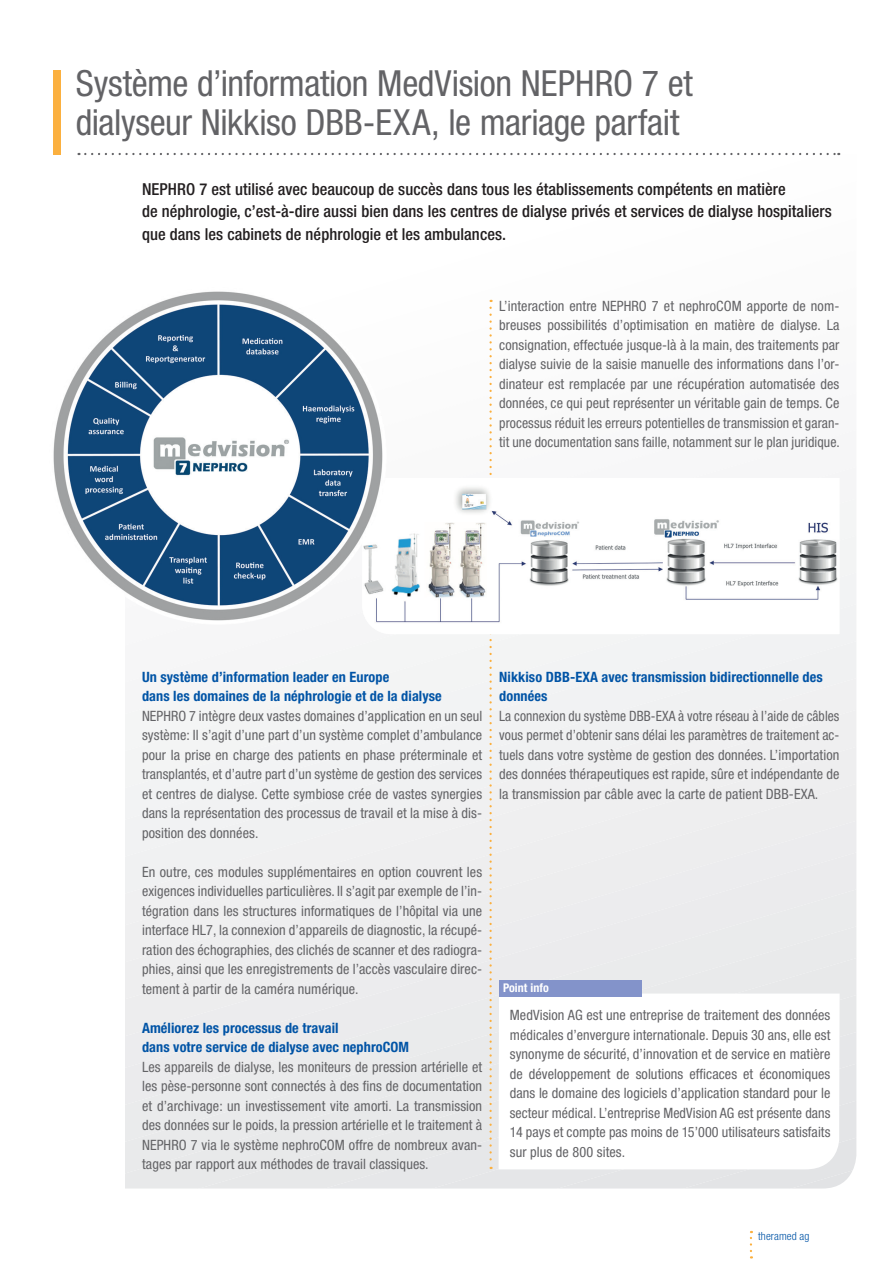
<style>
.page{position:relative;width:893px;height:1263px;background:#fff}
.page>*{position:absolute;margin:0;border:0;box-sizing:border-box;transform-origin:0 0}
.t1{font:condensed 36px/39px "Helvetica Neue LT Pro";letter-spacing:-.01em;color:#636366}
.t2{font:500 condensed 16.5px/22.5px "Helvetica Neue LT Pro";letter-spacing:.005em;color:#231f20}
.t3{font:condensed 14.25px/19.5px "Helvetica Neue LT Pro";letter-spacing:.005em;color:#636366;text-align:justify}
.t4{font:condensed 14.25px/19.5px "Helvetica Neue LT Pro";letter-spacing:.005em;color:#636366;text-align:justify;scale:.95 1}
.t5{font:700 condensed 14.25px/19.5px "Helvetica Neue LT Pro";letter-spacing:.005em;color:#0154a6}
.t6{font:700 condensed 12px "Helvetica Neue LT Pro";letter-spacing:.005em;color:#fff}
.t7{font:300 condensed 11.25px "Helvetica Neue LT Pro";letter-spacing:.01em;color:#0154a6}
</style>
<div class="page">
<svg style="left:750px;top:1231px;width:2px;height:27px"></svg>
<div style="left:287px;top:636px;width:569px;height:30px;background:#f3f4f4"></div>
<div style="left:172px;top:666px;width:684px;height:34px;background:#f2f3f4"></div>
<div style="left:125px;top:700px;width:731px;height:35px;background:#f1f2f3"></div>
<div style="left:125px;top:735px;width:731px;height:34px;background:#f0f1f2"></div>
<div style="left:125px;top:769px;width:731px;height:30px;background:#f0f1f2"></div>
<div style="left:125px;top:799px;width:731px;height:34px;background:#f0f0f1"></div>
<div style="left:125px;top:833px;width:731px;height:35px;background:#efeff0"></div>
<div style="left:125px;top:868px;width:731px;height:29px;background:#eeeeef"></div>
<div style="left:125px;top:897px;width:731px;height:291px;background:#ededee"></div>
<div style="left:130px;top:932px;width:726px;height:256px;background:#ececee"></div>
<div style="left:138px;top:966px;width:718px;height:222px;background:#ebebed"></div>
<div style="left:145px;top:996px;width:711px;height:192px;background:#ebebed"></div>
<div style="left:154px;top:1030px;width:702px;height:158px;background:#eaebec"></div>
<div style="left:162px;top:1065px;width:694px;height:123px;background:#eaebec"></div>
<div style="left:169px;top:1094px;width:687px;height:94px;background:#e7e8e9"></div>
<svg style="left:79px;top:153px;width:760px;height:2px"></svg>
<svg style="left:489px;top:308px;width:3px;height:861px"></svg>
<img style="left:386px;top:478px;width:452px;height:156px">
<div style="left:54px;top:71px;width:7px;height:84px;background:#fbb03f"></div>
<img style="left:53px;top:291px;width:333px;height:332px">
<svg style="left:499px;top:993px;width:341px;height:176px"></svg>
<div style="left:499px;top:980px;width:143px;height:17px;background:#8393ca"></div>
<h1 class="t1" style="left:76px;top:64px;width:619px">Système d’information MedVision NEPHRO 7 et dialyseur Nikkiso DBB-EXA, le mariage parfait</h1>
<p class="t2" style="left:142px;top:177px;width:691px">NEPHRO 7 est utilisé avec beaucoup de succès dans tous les établissements compétents en matière<br>de néphrologie, c’est-à-dire aussi bien dans les centres de dialyse privés et services de dialyse hospitaliers que dans les cabinets de néphrologie et les ambulances.</p>
<p class="t3" style="left:499px;top:296px;width:342px">L’interaction entre NEPHRO 7 et nephroCOM apporte de nom&shy;breuses possibilités d’optimisation en matière de dialyse. La consignation, effectuée jusque-là à la main, des traitements par dialyse suivie de la saisie manuelle des informations dans l’or&shy;dinateur est remplacée par une récupération automatisée des données, ce qui peut représenter un véritable gain de temps. Ce processus réduit les erreurs potentielles de transmission et garan&shy;tit une documentation sans faille, notamment sur le plan juridique.</p>
<p class="t5" style="left:142px;top:666px;width:301px">Un système d’information leader en Europe<br>dans les domaines de la néphrologie et de la dialyse</p>
<p class="t3" style="left:142px;top:706px;width:342px">NEPHRO 7 intègre deux vastes domaines d’application en un seul système: Il s’agit d’une part d’un système complet d’ambulance pour la prise en charge des patients en phase préterminale et transplantés, et d’autre part d’un système de gestion des services et centres de dialyse. Cette symbiose crée de vastes synergies dans la représentation des processus de travail et la mise à dis&shy;position des données.</p>
<p class="t3" style="left:142px;top:862px;width:342px">En outre, ces modules supplémentaires en option couvrent les exigences individuelles particulières. Il s’agit par exemple de l’in&shy;tégration dans les structures informatiques de l’hôpital via une interface HL7, la connexion d’appareils de diagnostic, la récupé&shy;ration des échographies, des clichés de scanner et des radiogra&shy;phies, ainsi que les enregistrements de l’accès vasculaire direc&shy;tement à partir de la caméra numérique.</p>
<p class="t5" style="left:142px;top:1017px;width:269px">Améliorez les processus de travail<br>dans votre service de dialyse avec nephroCOM</p>
<p class="t3" style="left:142px;top:1057px;width:342px">Les appareils de dialyse, les moniteurs de pression artérielle et les pèse-personne sont connectés à des fins de documentation et d’archivage: un investissement vite amorti. La transmission des données sur le poids, la pression artérielle et le traitement à NEPHRO 7 via le système nephroCOM offre de nombreux avan&shy;tages par rapport aux méthodes de travail classiques.</p>
<p class="t5" style="left:499px;top:666px;width:325px">Nikkiso DBB-EXA avec transmission bidirectionnelle des données</p>
<p class="t4" style="left:499px;top:706px;width:360px">La connexion du système DBB-EXA à votre réseau à l’aide de câbles vous permet d’obtenir sans délai les paramètres de traitement ac&shy;tuels dans votre système de gestion des données. L’importation des données thérapeutiques est rapide, sûre et indépendante de la transmission par câble avec la carte de patient DBB-EXA.</p>
<p class="t6" style="left:503px;top:981px;width:47px">Point info</p>
<p class="t3" style="left:510px;top:1005px;width:322px">MedVision AG est une entreprise de traitement des données médicales d’envergure internationale. Depuis 30 ans, elle est synonyme de sécurité, d’innovation et de service en matière de développement de solutions efficaces et économiques dans le domaine des logiciels d’application standard pour le secteur médical. L’entreprise MedVision AG est présente dans 14 pays et compte pas moins de 15’000 utilisateurs satisfaits sur plus de 800 sites.</p>
<p class="t7" style="left:758px;top:1229px;width:53px">theramed ag</p>
</div>
